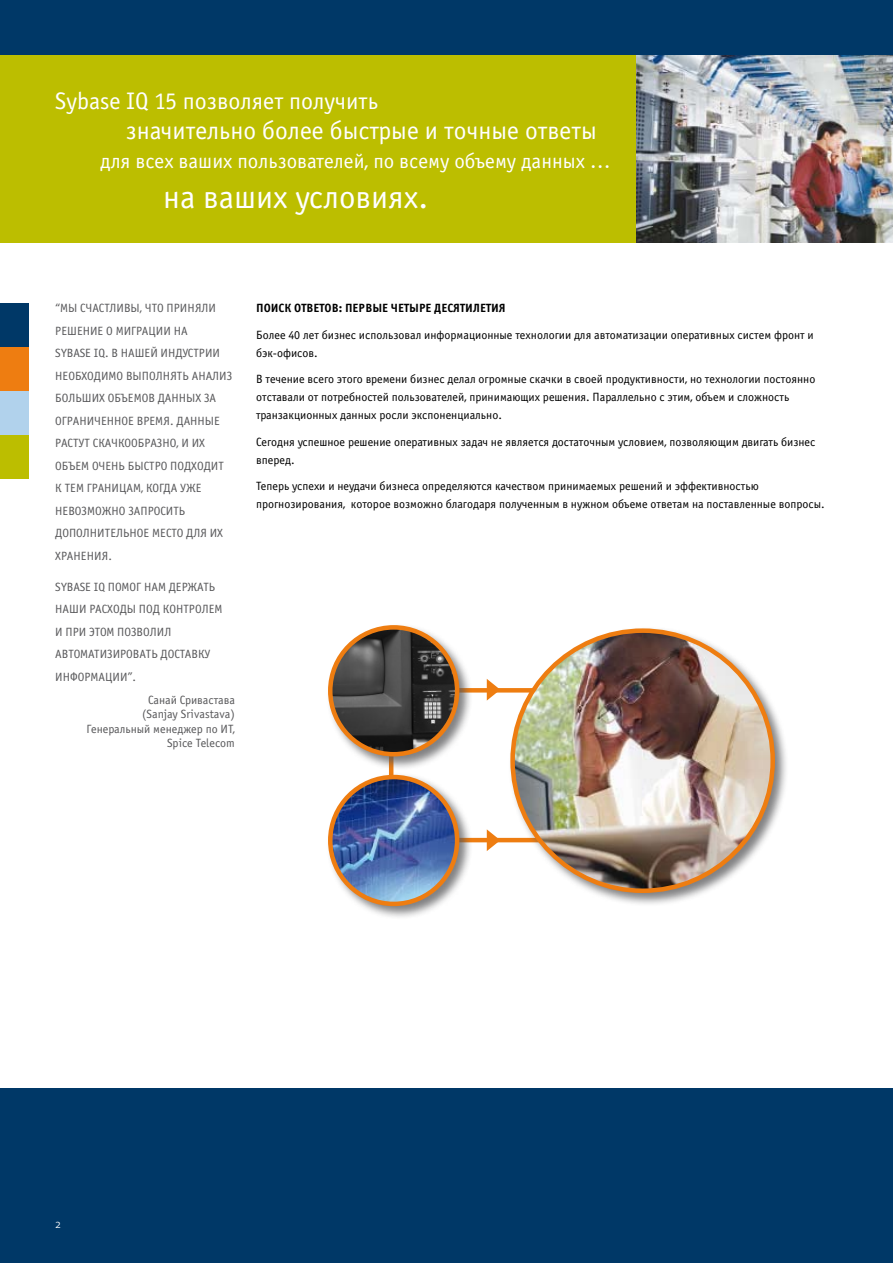
<style>
.page{position:relative;width:893px;height:1263px;background:#fff}
.page>*{position:absolute;margin:0;border:0;box-sizing:border-box;transform-origin:0 0}
.t1{font:33px "Officina Sans Book C";color:#fff}
.t2{font:25.5px "Officina Sans Book C";color:#fff}
.t3{font:24px "Officina Sans Book C";color:#fff}
.t4{font:21px "Officina Sans Book C";color:#fff}
.t5{font:12px/18px "Officina Sans Book C";color:#000}
.t6{font:12px/22.5px "Officina Sans Book C";letter-spacing:.075em;color:#58585a}
.t7{font:12px/14.4px "Officina Sans Book C";color:#58585a;text-align:right}
.t8{font:12px "Officina Sans Bold C";color:#000}
.t9{font:12px "Officina Sans Book C";letter-spacing:.035em;color:#58585a}
.t10{font:300 12px "The Sans";color:#fff}
</style>
<div class="page">
<div style="left:0;top:303px;width:28px;height:44px;background:#003867"></div>
<div style="left:0;top:347px;width:28px;height:44px;background:#ee7d11"></div>
<div style="left:0;top:391px;width:28px;height:44px;background:#b1d2ec"></div>
<div style="left:0;top:435px;width:28px;height:44px;background:#bcbe00"></div>
<div style="left:0;top:0;width:893px;height:55px;background:#003867"></div>
<div style="left:0;top:55px;width:658px;height:187px;background:#bcbe00"></div>
<div style="left:0;top:1089px;width:893px;height:174px;background:#003867"></div>
<img style="left:637px;top:55px;width:256px;height:187px">
<svg style="left:473px;top:688px;width:35px;height:4px"></svg>
<hr style="left:429px;top:838px;width:138px;height:4px;background:#ee7d11">
<hr style="left:389px;top:717px;width:4px;height:102px;background:#ee7d11">
<svg style="left:487px;top:679px;width:13px;height:22px"></svg>
<svg style="left:487px;top:829px;width:13px;height:22px"></svg>
<div style="left:326px;top:623px;width:147px;height:147px;background:#58585a;opacity:.75"></div>
<img style="left:330px;top:627px;width:127px;height:127px;border-radius:63px">
<div style="left:328px;top:625px;width:131px;height:131px;border:4px solid #ee7d11;border-radius:50%"></div>
<div style="left:326px;top:772px;width:147px;height:148px;background:#58585a;opacity:.75"></div>
<img style="left:330px;top:777px;width:126px;height:125px">
<div style="left:328px;top:775px;width:131px;height:131px;border:4px solid #ee7d11;border-radius:50%"></div>
<div style="left:508px;top:626px;width:281px;height:281px;background:#58585a;opacity:.75"></div>
<img style="left:513px;top:631px;width:260px;height:260px;border-radius:130px">
<h3 class="t3" style="left:55px;top:88px;width:325px">Sybase IQ 15 позволяет получить</h3>
<h2 class="t2" style="left:126px;top:117px;width:473px">значительно более быстрые и точные ответы</h2>
<h3 class="t4" style="left:100px;top:150px;width:512px">для всех ваших пользователей, по всему объему данных …</h3>
<h1 class="t1" style="left:163px;top:179px;width:266px">на ваших условиях.</h1>
<p class="t6" style="left:55px;top:297px;width:178px">“Мы счастливы, что приняли решение о миграции на<br>Sybase IQ. В нашей индустрии необходимо выполнять анализ больших объемов данных за ограниченное время. Данные растут скачкообразно, и их объем очень быстро подходит к тем границам, когда уже невозможно запросить дополнительное место для их хранения.</p>
<p class="t9" style="left:55px;top:580px;width:162px">Sybase IQ помог нам держать</p>
<p class="t7" style="left:55px;top:602px;width:167px">наши расходы под контролем</p>
<p class="t7" style="left:55px;top:625px;width:116px">и при этом позволил</p>
<p class="t7" style="left:55px;top:647px;width:157px">автоматизировать доставку</p>
<p class="t7" style="left:55px;top:670px;width:82px">информации”.</p>
<p class="t7" style="left:148px;top:693px;width:88px">Санай Сривастава</p>
<p class="t7" style="left:87px;top:707px;width:150px">(Sanjay Srivastava)<br>Генеральный менеджер по ИТ,<br>Spice Telecom</p>
<p class="t8" style="left:256px;top:301px;width:251px">ПОИСК ОТВЕТОВ: ПЕРВЫЕ ЧЕТЫРЕ ДЕСЯТИЛЕТИЯ</p>
<p class="t5" style="left:256px;top:326px;width:559px">Более 40 лет бизнес использовал информационные технологии для автоматизации оперативных систем фронт и бэк-офисов.</p>
<p class="t5" style="left:256px;top:371px;width:561px">В течение всего этого времени бизнес делал огромные скачки в своей продуктивности, но технологии постоянно отставали от потребностей пользователей, принимающих решения. П араллельно с этим, объем и сложность транзакционных данных росли экспоненциально.</p>
<p class="t5" style="left:256px;top:433px;width:561px">Сегодня успешное решение оперативных задач не является достаточным условием, позволяющим двигать бизнес вперед.</p>
<p class="t5" style="left:256px;top:478px;width:570px">Теперь успехи и неудачи бизнеса определяются качеством принимаемых решений и эффективностью прогнозирования, которое возможно благодаря полученным в нужном объеме ответам на поставленные вопросы.</p>
<p class="t10" style="left:55px;top:1213px;width:7px">2</p>
</div>
